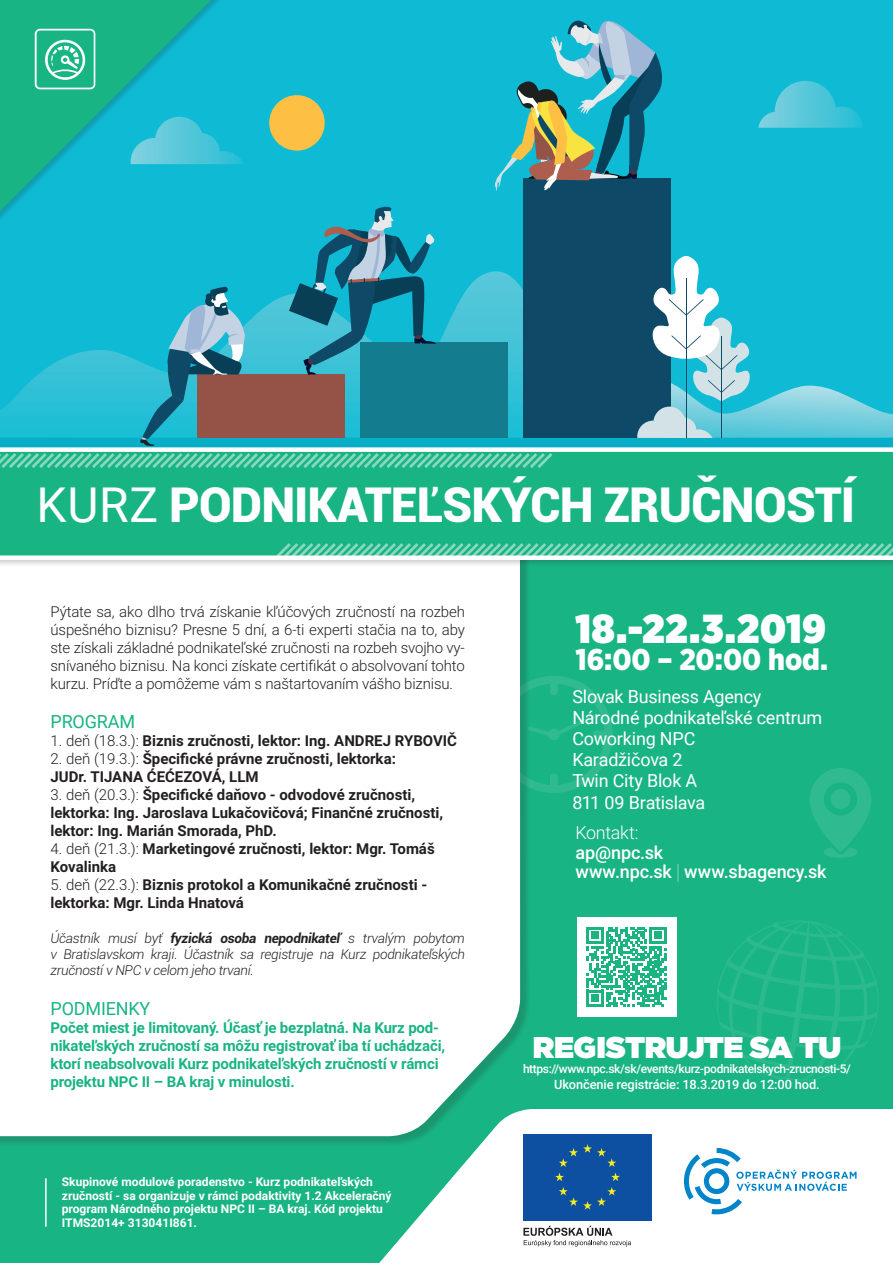
<style>
.page{position:relative;width:893px;height:1263px;background:#fff}
.page>*{position:absolute;margin:0;border:0;box-sizing:border-box;transform-origin:0 0}
.t1{font:900 48px "Roboto";letter-spacing:-.02em;color:#fff}
.t2{font:900 40.5px "Gotham Narrow";letter-spacing:.02em;color:#fff}
.t3{font:900 30px "Gotham Narrow";letter-spacing:-.005em;color:#fff}
.t4{font:900 30px "Gotham";letter-spacing:-.02em;color:#fff}
.t5{font:18px/21.3px "Roboto";letter-spacing:-.01em;color:#fff}
.t6{font:500 18px/19.5px "Roboto";letter-spacing:-.01em;color:#fff}
.t7{font:18px "Roboto";letter-spacing:-.01em;color:#19b483}
.t8{font:300 18px "Roboto";letter-spacing:-.02em;color:#fff}
.t9{font:700 15px/18px "Roboto";color:#231f20}
.t10{font:300 15px/18px "Roboto";letter-spacing:-.01em;color:#231f20;text-align:justify}
.t11{font:700 15px/18px "Roboto";letter-spacing:-.01em;color:#19b483}
.t12{font:italic 300 13.5px/16.2px "Roboto";letter-spacing:-.02em;color:#231f20;text-align:justify}
.t13{font:13.5px "Roboto";color:#19b483}
.t14{font:500 12.9px "Roboto";letter-spacing:-.01em;color:#fff}
.t15{font:700 12px/13.5px "Roboto";color:#fff}
.t16{font:500 12px "Roboto";letter-spacing:-.03em;color:#fff}
.s1{font-weight:400}
.s2{font-weight:300}
.s3{font-weight:700}
.s4{font-family:"Helvetica Neue LT Com";font-weight:200}
</style>
<div class="page">
<div style="left:0;top:0;width:893px;height:569px;background:#0fbbd4"></div>
<img style="left:809px;top:385px;width:84px;height:53px">
<img style="left:809px;top:81px;width:53px;height:47px">
<div style="left:0;top:551px;width:893px;height:712px;background:#19b483"></div>
<svg style="left:531px;top:676px;width:81px;height:117px"></svg>
<svg style="left:810px;top:768px;width:61px;height:90px"></svg>
<svg style="left:717px;top:920px;width:162px;height:162px"></svg>
<svg style="left:379px;top:1109px;width:514px;height:154px;background:#e3f6f0"></svg>
<svg style="left:684px;top:1148px;width:172px;height:66px;background:#d4eaf6"></svg>
<div style="left:523px;top:1134px;width:129px;height:87px;background:#0d50a1"></div>
<svg style="left:559px;top:1187px;width:57px;height:23px"></svg>
<svg style="left:555px;top:1144px;width:65px;height:37px"></svg>
<svg style="left:523px;top:1226px;width:108px;height:20px;background:#cbcacb"></svg>
<div style="left:0;top:493px;width:531px;height:653px;background:#231f20;opacity:.2"></div>
<div style="left:0;top:568px;width:520px;height:568px;background:#fff"></div>
<div style="left:0;top:446px;width:893px;height:122px;background:#231f20;opacity:.21"></div>
<div style="left:0;top:447px;width:893px;height:113px;background:#19b483"></div>
<svg style="left:273px;top:540px;width:620px;height:21px;background:#6dcdaf"></svg>
<svg style="left:0;top:0;width:809px;height:471px"></svg>
<div style="left:577px;top:917px;width:99px;height:99px;background:#fff"></div>
<svg style="left:586px;top:927px;width:80px;height:80px"></svg>
<hr style="left:45px;top:1178px;width:2px;height:49px;background:#fff">
<h1 class="t1" style="left:37px;top:471px;width:820px"><span class="s1">KURZ</span> PODNIKATEĽSKÝCH ZRUČNOSTÍ</h1>
<p class="t10" style="left:51px;top:602px;width:416px">Pýtate sa, ako dlho trvá získanie kľúčových zručností na rozbeh úspešného biznisu? Presne 5 dní, a 6-ti experti stačia na to, aby ste získali základné podnikateľské zručnosti na rozbeh svojho vy&shy;snívaného biznisu. Na konci získate certifikát o absolvovaní tohto kurzu. Príďte a pomôžeme vám s naštartovaním vášho biznisu.</p>
<p class="t7" style="left:51px;top:709px;width:86px">PROGRAM</p>
<p class="t9" style="left:51px;top:731px;width:408px"><span class="s2">1. deň (18.3.):</span> Biznis zručnosti, lektor: Ing. ANDREJ RYBOVIČ</p>
<p class="t9" style="left:51px;top:749px;width:347px"><span class="s2">2. deň (19.3.):</span> Špecifické právne zručnosti, lektorka:<br>JUDr. TIJANA ĆEĆEZOVÁ, LLM</p>
<p class="t9" style="left:51px;top:785px;width:394px"><span class="s2">3. deň (20.3.):</span> Špecifické daňovo - odvodové zručnosti, lektorka: Ing. Jaroslava Lukačovičová; Finančné zručnosti, lektor: Ing. Marián Smorada, PhD.</p>
<p class="t9" style="left:51px;top:839px;width:386px"><span class="s2">4. deň (21.3.):</span> Marketingové zručnosti, lektor: Mgr. Tomáš<br>Kovalinka</p>
<p class="t9" style="left:51px;top:875px;width:378px"><span class="s2">5. deň (22.3.):</span> Biznis protokol a Komunikačné zručnosti - lektorka: Mgr. Linda Hnatová</p>
<p class="t12" style="left:51px;top:929px;width:416px">Účastník musí byť <span class="s3">fyzická osoba nepodnikateľ</span> s trvalým pobytom v Bratislavskom kraji. Účastník sa registruje na Kurz podnikateľských zručností v NPC v celom jeho trvaní.</p>
<p class="t7" style="left:51px;top:995px;width:101px">PODMIENKY</p>
<p class="t11" style="left:51px;top:1018px;width:396px">Počet miest je limitovaný. Účasť je bezplatná. Na Kurz pod&shy;nikateľských zručností sa môžu registrovať iba tí uchádzači, ktorí neabsolvovali Kurz podnikateľských zručností v rámci projektu NPC II – BA kraj v minulosti.</p>
<p class="t13" style="left:51px;top:1070px;width:263px">Kapacita je obmedzená. Účasť je bezplatná.</p>
<p class="t15" style="left:62px;top:1174px;width:331px">Skupinové modulové poradenstvo - Kurz podnikateľských zručností - sa organizuje v rámci podaktivity 1.2 Akceleračný program Národného projektu NPC II – BA kraj. Kód projektu ITMS2014+ 313041I861.</p>
<h2 class="t2" style="left:575px;top:601px;width:252px">18.-22.3.2019</h2>
<h3 class="t3" style="left:575px;top:639px;width:254px">16:00 – 20:00 hod.</h3>
<p class="t5" style="left:572px;top:685px;width:251px">Slovak Business Agency<br>Národné podnikateľské centrum<br>Coworking NPC<br>Karadžičova 2<br>Twin City Blok A<br>811 09 Bratislava</p>
<p class="t8" style="left:575px;top:820px;width:65px">Kontakt:</p>
<p class="t6" style="left:575px;top:842px;width:253px">ap@npc.sk<br>www.npc.sk <span class="s4">|</span> www.sbagency.sk</p>
<h3 class="t4" style="left:533px;top:1030px;width:310px">REGISTRUJTE SA TU</h3>
<p class="t16" style="left:523px;top:1060px;width:329px">https://www.npc.sk/sk/events/kurz-podnikatelskych-zrucnosti-5/</p>
<p class="t14" style="left:554px;top:1075px;width:267px">Ukončenie registrácie: 18.3.2019 do 12:00 hod.</p>
</div>
